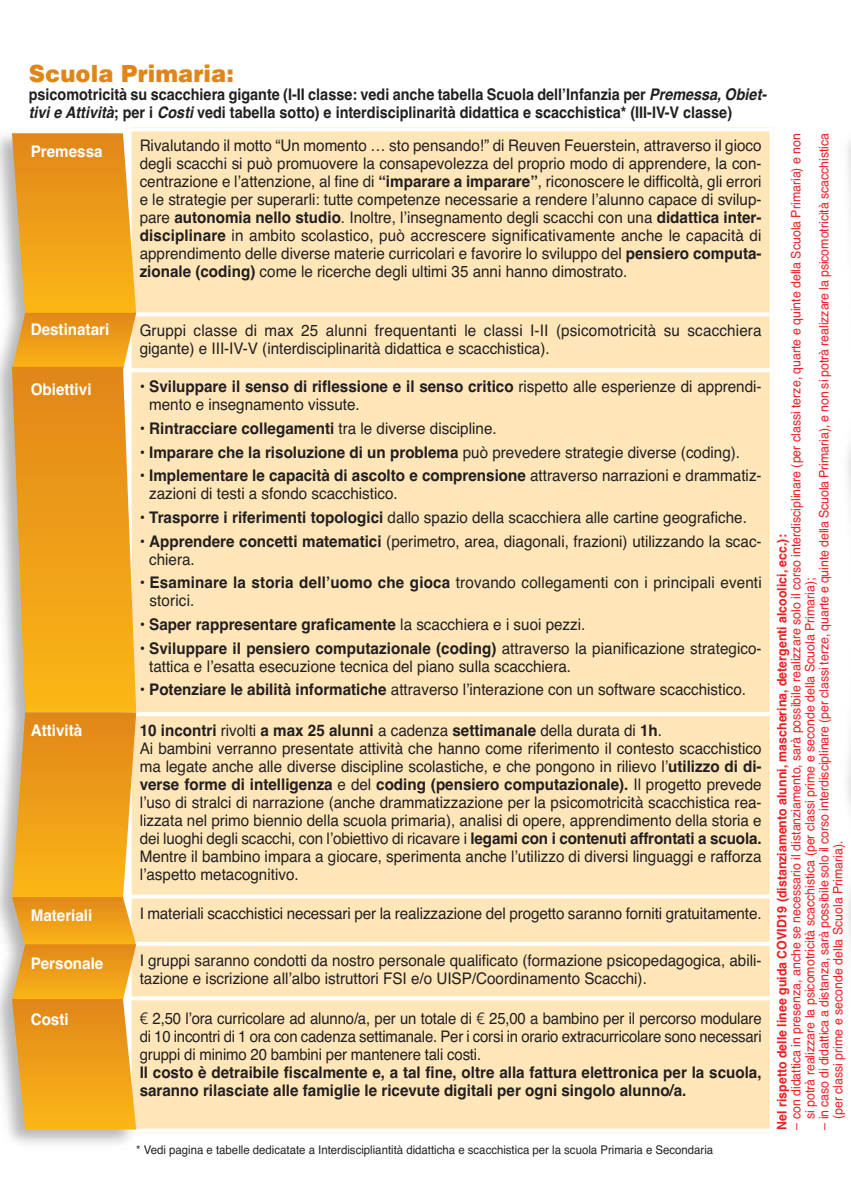
<style>
.page{position:relative;width:851px;height:1191px;background:#fff}
.page>*{position:absolute;margin:0;border:0;box-sizing:border-box;transform-origin:0 0}
.t1{font:900 24px "Helvetica";color:#e08619;scale:.95 1}
.t2{font:16px/18px "Helvetica";color:#231f20;scale:.95 1}
.t3{font:700 16px/18px "Helvetica";color:#231f20;scale:.95 1}
.t4{font:16px/18px "Helvetica";color:#231f20;text-align:justify;scale:.93 1}
.t5{font:700 16px/18px "Helvetica";color:#231f20;scale:.9 1}
.t6{font:700 16px "Helvetica";color:#fff;scale:.95 1}
.t7{font:13px/14px "Helvetica";color:#ee1d23;scale:.95 1}
.t8{font:700 13px "Helvetica";color:#ee1d23;scale:.95 1}
.t9{font:12px "Helvetica";color:#231f20;scale:.95 1}
.s1{font-style:italic}
.s2{font-weight:700}
.s3{font-weight:400}
.s4{font-family:"Avenir"}
</style>
<div class="page">
<div style="left:130px;top:127px;width:643px;height:187px;background:#fee6b9"></div>
<div style="left:130px;top:314px;width:643px;height:56px;background:#fee6b9"></div>
<div style="left:130px;top:370px;width:643px;height:344px;background:#fee6b9"></div>
<div style="left:130px;top:714px;width:643px;height:182px;background:#fee6b9"></div>
<div style="left:130px;top:896px;width:643px;height:47px;background:#fee6b9"></div>
<div style="left:130px;top:943px;width:643px;height:55px;background:#fee6b9"></div>
<div style="left:130px;top:998px;width:643px;height:134px;background:#fee6b9"></div>
<svg style="left:769px;top:131px;width:4px;height:997px;background:#fefbf3"></svg>
<svg style="left:143px;top:127px;width:630px;height:4px;background:#fefcf7"></svg>
<svg style="left:143px;top:312px;width:630px;height:4px;background:#fefcf7"></svg>
<svg style="left:143px;top:368px;width:630px;height:4px;background:#fefdfb"></svg>
<hr style="left:29px;top:712px;width:744px;height:4px;background:#fff">
<svg style="left:143px;top:894px;width:630px;height:4px;background:#fefbf5"></svg>
<svg style="left:143px;top:941px;width:630px;height:4px;fill:#fff"></svg>
<svg style="left:143px;top:996px;width:630px;height:4px;background:#fefcf8"></svg>
<svg style="left:143px;top:1128px;width:630px;height:4px;background:#fefbf4"></svg>
<img style="left:0;top:127px;width:143px;height:1017px">
<svg style="left:12px;top:133px;width:124px;height:234px;background:#eca42a"></svg>
<svg style="left:12px;top:367px;width:124px;height:345px;background:#eca42a"></svg>
<svg style="left:12px;top:712px;width:124px;height:417px;background:#eba32a"></svg>
<h1 class="t1" style="left:29px;top:60px;width:217px">Scuola Primaria:</h1>
<p class="t5" style="left:29px;top:85px;width:821px">psicomotricità su scacchiera gigante (I-II classe: vedi anche tabella Scuola dell’Infanzia per <span class="s1">Premessa, Obiet&shy;tivi e Attività</span>; per i <span class="s1">Costi</span> vedi tabella sotto) e interdisciplinarità didattica e scacchistica* (III-IV-V classe)</p>
<p class="t6" style="left:41px;top:137px;width:77px">Premessa</p>
<p class="t2" style="left:140px;top:137px;width:656px;text-align:justify">Rivalutando il motto “Un momento … sto pensando!” di Reuven Feuerstein, attraverso il gioco degli scacchi si può promuovere la consapevolezza del proprio modo di apprendere, la con&shy;centrazione e l’attenzione, al fine di <span class="s2">“imparare a imparare”</span>, riconoscere le difficoltà, gli errori e le strategie per superarli: tutte competenze necessarie a rendere l’alunno capace di svilup&shy;pare <span class="s2">autonomia nello studio</span>. Inoltre, l’insegnamento degli scacchi con una <span class="s2">didattica inter&shy;disciplinare</span> in ambito scolastico, può accrescere significativamente anche le capacità di apprendimento delle diverse materie curricolari e favorire lo sviluppo del <span class="s2">pensiero computa&shy;zionale (coding)</span> come le ricerche degli ultimi 35 anni hanno dimostrato.</p>
<p class="t6" style="left:31px;top:143px;width:77px">Premessa</p>
<p class="t6" style="left:31px;top:320px;width:84px">Destinatari</p>
<p class="t6" style="left:41px;top:321px;width:84px">Destinatari</p>
<p class="t2" style="left:140px;top:322px;width:656px">Gruppi classe di max 25 alunni frequentanti le classi I-II (psicomotricità su scacchiera gigante) e III-IV-V (interdisciplinarità didattica e scacchistica).</p>
<p class="t6" style="left:41px;top:377px;width:66px">Obiettivi</p>
<p class="t2" style="left:149px;top:378px;width:646px;text-indent:-10px"><span class="s2">• Sviluppare il senso di riflessione e il senso critico</span> rispetto alle esperienze di apprendi&shy;mento e insegnamento vissute.</p>
<p class="t3" style="left:140px;top:419px;width:377px">• Rintracciare collegamenti <span class="s3">tra le diverse discipline.</span></p>
<p class="t3" style="left:140px;top:443px;width:633px">• Imparare che la risoluzione di un problema <span class="s3">può prevedere strategie diverse (coding).</span></p>
<p class="t2" style="left:149px;top:467px;width:646px;text-indent:-10px"><span class="s2">• Implementare le capacità di ascolto e comprensione</span> attraverso narrazioni e drammatiz&shy;zazioni di testi a sfondo scacchistico.</p>
<p class="t2" style="left:140px;top:508px;width:640px"><span class="s2">• Trasporre i riferimenti topologici</span> dallo spazio della scacchiera alle cartine geografiche.</p>
<p class="t2" style="left:149px;top:532px;width:646px;text-indent:-10px"><span class="s2">• Apprendere concetti matematici</span> (perimetro, area, diagonali, frazioni) utilizzando la scac&shy;chiera.</p>
<p class="t2" style="left:149px;top:574px;width:646px;text-indent:-10px"><span class="s2">• Esaminare la storia dell’uomo che gioca</span> trovando collegamenti con i principali eventi storici.</p>
<p class="t3" style="left:140px;top:615px;width:470px"><span class="s3">•</span> Saper rappresentare graficamente <span class="s3">la scacchiera e i suoi pezzi.</span></p>
<p class="t2" style="left:149px;top:639px;width:646px;text-indent:-10px">• <span class="s2">Sviluppare il pensiero computazionale (coding)</span> attraverso la pianificazione strategico&shy;tattica e l’esatta esecuzione tecnica del piano sulla scacchiera.</p>
<p class="t2" style="left:140px;top:681px;width:639px"><span class="s2">• Potenziare le abilità informatiche</span> attraverso l’interazione con un software scacchistico.</p>
<p class="t6" style="left:41px;top:721px;width:56px">Attività</p>
<p class="t2" style="left:140px;top:721px;width:656px"><span class="s2">10 incontri</span> rivolti <span class="s2">a max 25 alunni</span> a cadenza <span class="s2">settimanale</span> della durata di <span class="s2">1h</span>.<br>Ai bambini verranno presentate attività che hanno come riferimento il contesto scacchistico ma legate anche alle diverse discipline scolastiche, e che pongono in rilievo l’<span class="s2">utilizzo di di&shy;verse forme di intelligenza</span> e del <span class="s2">coding (pensiero computazionale).</span> Il progetto prevede l’uso di stralci di narrazione (anche drammatizzazione per la psicomotricità scacchistica rea&shy;lizzata nel primo biennio della scuola primaria), analisi di opere, apprendimento della storia e dei luoghi degli scacchi, con l’obiettivo di ricavare i <span class="s2">legami con i contenuti affrontati a scuola.<br></span>Mentre il bambino impara a giocare, sperimenta anche l’utilizzo di diversi linguaggi e rafforza l’aspetto metacognitivo.</p>
<p class="t6" style="left:41px;top:903px;width:66px">Materiali</p>
<p class="t2" style="left:140px;top:904px;width:656px">I materiali scacchistici necessari per la realizzazione del progetto saranno forniti gratuitamente.</p>
<p class="t6" style="left:41px;top:951px;width:78px">Personale</p>
<p class="t2" style="left:140px;top:951px;width:656px">I gruppi saranno condotti da nostro personale qualificato (formazione psicopedagogica, abili&shy;tazione e iscrizione all’albo istruttori FSI e/o UISP/Coordinamento Scacchi).</p>
<p class="t4" style="left:140px;top:1009px;width:670px"><span class="s4">€</span> 2,50 l’ora curricolare ad alunno/a, per un totale di <span class="s4">€</span> 25,00 a bambino per il percorso modulare di 10 incontri di 1 ora con cadenza settimanale. Per i corsi in orario extracurricolare sono necessari gruppi di minimo 20 bambini per mantenere tali costi.</p>
<p class="t3" style="left:140px;top:1063px;width:656px">Il costo è detraibile fiscalmente e, a tal fine, oltre alla fattura elettronica per la scuola, saranno rilasciate alle famiglie le ricevute digitali per ogni singolo alunno/a.</p>
<p class="t6" style="left:31px;top:380px;width:66px">Obiettivi</p>
<p class="t6" style="left:31px;top:721px;width:56px">Attività</p>
<p class="t6" style="left:31px;top:906px;width:66px">Materiali</p>
<p class="t6" style="left:31px;top:954px;width:78px">Personale</p>
<p class="t6" style="left:31px;top:1010px;width:42px">Costi</p>
<p class="t9" style="left:136px;top:1143px;width:609px">* Vedi pagina e tabelle dedicatate a Interdiscipliantità didatticha e scacchistica per la scuola Primaria e Secondaria</p>
<p class="t7" style="left:789px;top:1119px;width:1039px;text-indent:-10px;rotate:-90deg">– con didattica in presenza, anche se necessario il distanziamento, sarà possibile realizzare solo il corso interdisciplinare (per classi terze, quarte e quinte della Scuola Primaria) e non si potrà realizzare la psicomotricità scacchistica (per classi prime e seconde della Scuola Primaria);</p>
<p class="t7" style="left:817px;top:1119px;width:1039px;text-indent:-10px;rotate:-90deg">– in caso di didattica a distanza, sarà possibile solo il corso interdisciplinare (per classi terze, quarte e quinte della Scuola Primaria), e non si potrà realizzare la psicomotricità scacchistica (per classi prime e seconde della Scuola Primaria).</p>
<p class="t8" style="left:774px;top:1129px;width:628px;rotate:-90deg">Nel rispetto delle linee guida COVID19 (distanziamento alunni, mascherina, detergenti alcoolici, ecc.):</p>
</div>
